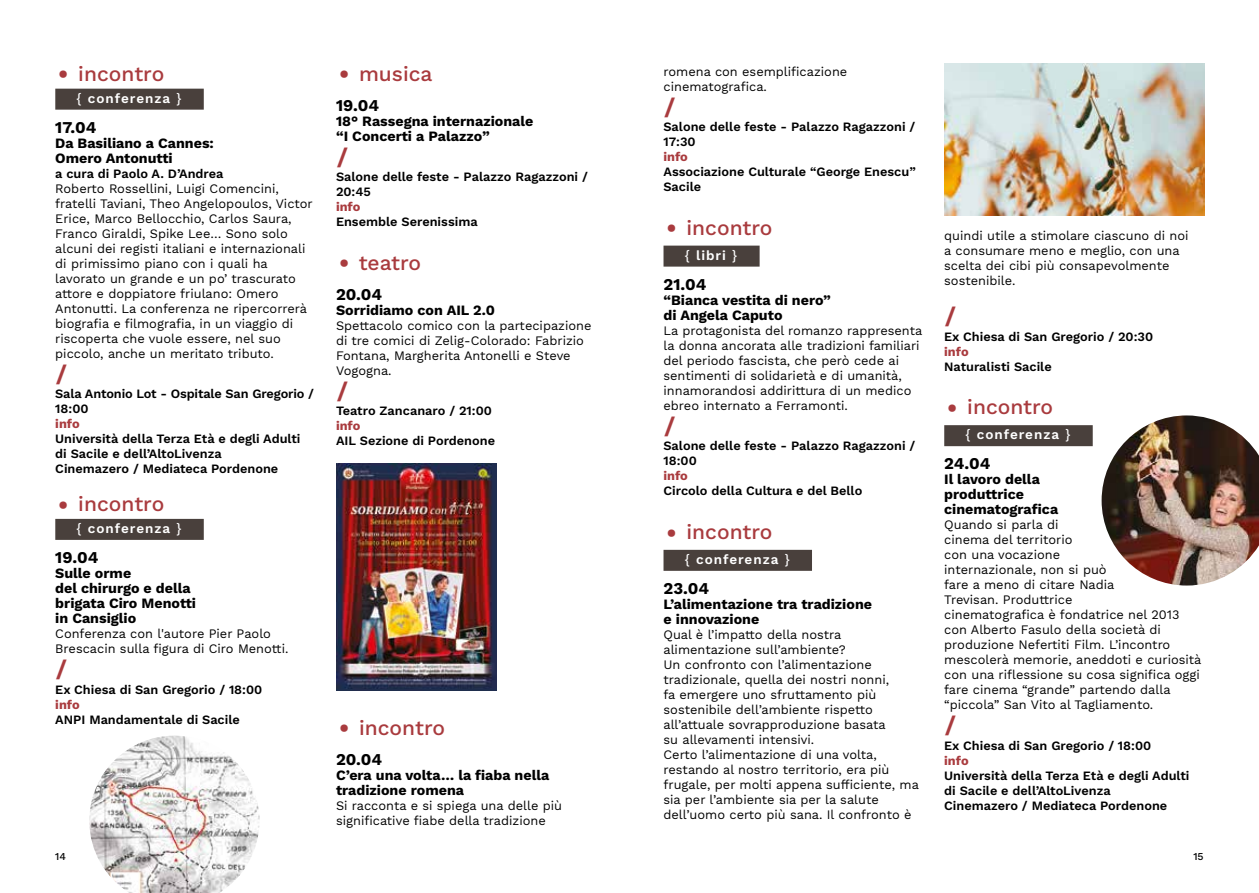
<style>
.page{position:relative;width:1259px;height:893px;background:#fff}
.page>*{position:absolute;margin:0;border:0;box-sizing:border-box;transform-origin:0 0}
.t1{font:500 21px "Work Sans";color:#a93b3e}
.t2{font:800 21px "Jet Brains Mono";color:#a93b3e}
.t3{font:700 16.5px "Work Sans";color:#000}
.t4{font:700 14.25px/15px "Work Sans";color:#000}
.t5{font:600 13.5px "Work Sans";letter-spacing:.07em;color:#fff}
.t6{font:12.75px/15px "Work Sans";color:#000}
.t7{font:600 12.75px/15px "Work Sans";color:#000}
.t8{font:700 12.75px "Work Sans";letter-spacing:-.005em;color:#a93b3e}
.t9{font:500 10.5px "Work Sans";color:#000}
.s1{font-family:"Jet Brains Mono";font-weight:800;font-size:27px}
.s2{font-weight:500}
</style>
<div class="page">
<div style="left:55px;top:89px;width:149px;height:21px;background:#49403c"></div>
<div style="left:55px;top:519px;width:149px;height:21px;background:#49403c"></div>
<img style="left:89px;top:736px;width:170px;height:157px">
<img style="left:336px;top:464px;width:160px;height:226px">
<div style="left:663px;top:246px;width:96px;height:21px;background:#49403c"></div>
<div style="left:663px;top:550px;width:149px;height:21px;background:#49403c"></div>
<img style="left:944px;top:64px;width:260px;height:151px">
<div style="left:944px;top:425px;width:148px;height:21px;background:#49403c"></div>
<img style="left:1101px;top:415px;width:158px;height:170px">
<h1 class="t1" style="left:55px;top:58px;width:110px"><span class="s1">•</span> incontro</h1>
<p class="t5" style="left:77px;top:88px;width:106px"><span class="s2">{</span> conferenza <span class="s2">}</span></p>
<p class="t3" style="left:55px;top:115px;width:43px">17.04</p>
<p class="t4" style="left:55px;top:135px;width:160px">Da Basiliano a Cannes:<br>Omero Antonutti</p>
<p class="t7" style="left:55px;top:166px;width:170px">a cura di Paolo A. D’Andrea</p>
<p class="t6" style="left:55px;top:182px;width:259px">Roberto Rossellini, Luigi Comencini, fratelli Taviani, Theo Angelopoulos, Victor Erice, Marco Bellocchio, Carlos Saura, Franco Giraldi, Spike Lee… Sono solo alcuni dei registi italiani e internazionali di primissimo piano con i quali ha lavorato un grande e un po’ trascurato attore e doppiatore friulano: Omero Antonutti. La conferenza ne ripercorrerà biografia e filmografia, in un viaggio di riscoperta che vuole essere, nel suo piccolo, anche un meritato tributo.</p>
<h1 class="t2" style="left:55px;top:360px;width:14px">/</h1>
<p class="t7" style="left:55px;top:386px;width:260px">Sala Antonio Lot - Ospitale San Gregorio /<br>18:00</p>
<p class="t8" style="left:55px;top:414px;width:26px">info</p>
<p class="t7" style="left:55px;top:431px;width:247px">Università della Terza Età e degli Adulti di Sacile e dell’AltoLivenza<br>Cinemazero / Mediateca Pordenone</p>
<h1 class="t1" style="left:55px;top:488px;width:110px"><span class="s1">•</span> incontro</h1>
<p class="t5" style="left:77px;top:518px;width:106px"><span class="s2">{</span> conferenza <span class="s2">}</span></p>
<p class="t3" style="left:55px;top:545px;width:45px">19.04</p>
<p class="t4" style="left:55px;top:565px;width:142px">Sulle orme<br>del chirurgo e della brigata Ciro Menotti in Cansiglio</p>
<p class="t6" style="left:55px;top:627px;width:235px">Conferenza con l'autore Pier Paolo<br>Brescacin sulla figura di Ciro Menotti.</p>
<h1 class="t2" style="left:55px;top:656px;width:14px">/</h1>
<p class="t7" style="left:55px;top:681px;width:208px">Ex Chiesa di San Gregorio / 18:00</p>
<p class="t8" style="left:55px;top:695px;width:26px">info</p>
<p class="t7" style="left:55px;top:711px;width:186px">ANPI Mandamentale di Sacile</p>
<h1 class="t1" style="left:336px;top:58px;width:98px"><span class="s1">•</span> musica</h1>
<p class="t3" style="left:336px;top:93px;width:45px">19.04</p>
<p class="t4" style="left:336px;top:113px;width:199px">18° Rassegna internazionale “I Concerti a Palazzo”</p>
<h1 class="t2" style="left:336px;top:143px;width:14px">/</h1>
<p class="t7" style="left:336px;top:169px;width:253px">Salone delle feste - Palazzo Ragazzoni /<br>20:45</p>
<p class="t8" style="left:336px;top:197px;width:26px">info</p>
<p class="t7" style="left:336px;top:214px;width:143px">Ensemble Serenissima</p>
<h1 class="t1" style="left:336px;top:247px;width:87px"><span class="s1">•</span> teatro</h1>
<p class="t3" style="left:336px;top:282px;width:48px">20.04</p>
<p class="t4" style="left:336px;top:302px;width:160px">Sorridiamo con AIL 2.0</p>
<p class="t6" style="left:336px;top:318px;width:257px">Spettacolo comico con la partecipazione di tre comici di Zelig-Colorado: Fabrizio Fontana, Margherita Antonelli e Steve Vogogna.</p>
<h1 class="t2" style="left:336px;top:377px;width:14px">/</h1>
<p class="t7" style="left:336px;top:403px;width:157px">Teatro Zancanaro / 21:00</p>
<p class="t8" style="left:336px;top:416px;width:26px">info</p>
<p class="t7" style="left:336px;top:433px;width:161px">AIL Sezione di Pordenone</p>
<h1 class="t1" style="left:336px;top:712px;width:110px"><span class="s1">•</span> incontro</h1>
<p class="t3" style="left:336px;top:746px;width:48px">20.04</p>
<p class="t4" style="left:336px;top:767px;width:215px">C’era una volta… la fiaba nella tradizione romena</p>
<p class="t6" style="left:336px;top:798px;width:228px">Si racconta e si spiega una delle più significative fiabe della tradizione</p>
<p class="t6" style="left:663px;top:64px;width:185px">romena con esemplificazione cinematografica.</p>
<h1 class="t2" style="left:663px;top:93px;width:14px">/</h1>
<p class="t7" style="left:663px;top:119px;width:253px">Salone delle feste - Palazzo Ragazzoni /<br>17:30</p>
<p class="t8" style="left:663px;top:147px;width:26px">info</p>
<p class="t7" style="left:663px;top:164px;width:254px">Associazione Culturale “George Enescu”<br>Sacile</p>
<h1 class="t1" style="left:663px;top:212px;width:110px"><span class="s1">•</span> incontro</h1>
<p class="t5" style="left:685px;top:245px;width:54px"><span class="s2">{</span> libri <span class="s2">}</span></p>
<p class="t3" style="left:663px;top:272px;width:44px">21.04</p>
<p class="t4" style="left:663px;top:292px;width:169px">“Bianca vestita di nero” di Angela Caputo</p>
<p class="t6" style="left:663px;top:324px;width:260px">La protagonista del romanzo rappresenta la donna ancorata alle tradizioni familiari del periodo fascista, che però cede ai sentimenti di solidarietà e di umanità, innamorandosi addirittura di un medico ebreo internato a Ferramonti.</p>
<h1 class="t2" style="left:663px;top:412px;width:14px">/</h1>
<p class="t7" style="left:663px;top:438px;width:253px">Salone delle feste - Palazzo Ragazzoni /<br>18:00</p>
<p class="t8" style="left:663px;top:466px;width:26px">info</p>
<p class="t7" style="left:663px;top:483px;width:200px">Circolo della Cultura e del Bello</p>
<h1 class="t1" style="left:663px;top:516px;width:110px"><span class="s1">•</span> incontro</h1>
<p class="t5" style="left:685px;top:549px;width:106px"><span class="s2">{</span> conferenza <span class="s2">}</span></p>
<p class="t3" style="left:663px;top:576px;width:47px">23.04</p>
<p class="t4" style="left:663px;top:596px;width:210px">L’alimentazione tra tradizione e innovazione</p>
<p class="t6" style="left:663px;top:628px;width:257px">Qual è l’impatto della nostra alimentazione sull’ambiente?<br>Un confronto con l’alimentazione tradizionale, quella dei nostri nonni,<br>fa emergere uno sfruttamento più sostenibile dell’ambiente rispetto all’attuale sovrapproduzione basata<br>su allevamenti intensivi.<br>Certo l’alimentazione di una volta, restando al nostro territorio, era più frugale, per molti appena sufficiente, ma sia per l’ambiente sia per la salute dell’uomo certo più sana. Il confronto è</p>
<p class="t6" style="left:944px;top:229px;width:246px">quindi utile a stimolare ciascuno di noi a consumare meno e meglio, con una scelta dei cibi più consapevolmente sostenibile.</p>
<h1 class="t2" style="left:944px;top:303px;width:14px">/</h1>
<p class="t7" style="left:944px;top:328px;width:210px">Ex Chiesa di San Gregorio / 20:30</p>
<p class="t8" style="left:944px;top:342px;width:26px">info</p>
<p class="t7" style="left:944px;top:358px;width:109px">Naturalisti Sacile</p>
<h1 class="t1" style="left:944px;top:391px;width:110px"><span class="s1">•</span> incontro</h1>
<p class="t5" style="left:965px;top:425px;width:106px"><span class="s2">{</span> conferenza <span class="s2">}</span></p>
<p class="t3" style="left:944px;top:451px;width:48px">24.04</p>
<p class="t4" style="left:944px;top:471px;width:115px">Il lavoro della produttrice cinematografica</p>
<p class="t6" style="left:944px;top:518px;width:259px">Quando si parla di<br>cinema del territorio<br>con una vocazione<br>internazionale, non si può<br>fare a meno di citare Nadia<br>Trevisan. Produttrice<br>cinematografica è fondatrice nel 2013 con Alberto Fasulo della società di produzione Nefertiti Film. L’incontro mescolerà memorie, aneddoti e curiosità con una riflessione su cosa significa oggi fare cinema “grande” partendo dalla “piccola” San Vito al Tagliamento.</p>
<h1 class="t2" style="left:944px;top:712px;width:14px">/</h1>
<p class="t7" style="left:944px;top:738px;width:208px">Ex Chiesa di San Gregorio / 18:00</p>
<p class="t8" style="left:944px;top:751px;width:26px">info</p>
<p class="t7" style="left:944px;top:768px;width:247px">Università della Terza Età e degli Adulti di Sacile e dell’AltoLivenza<br>Cinemazero / Mediateca Pordenone</p>
<p class="t9" style="left:55px;top:849px;width:12px">14</p>
<p class="t9" style="left:1193px;top:849px;width:12px">15</p>
</div>
